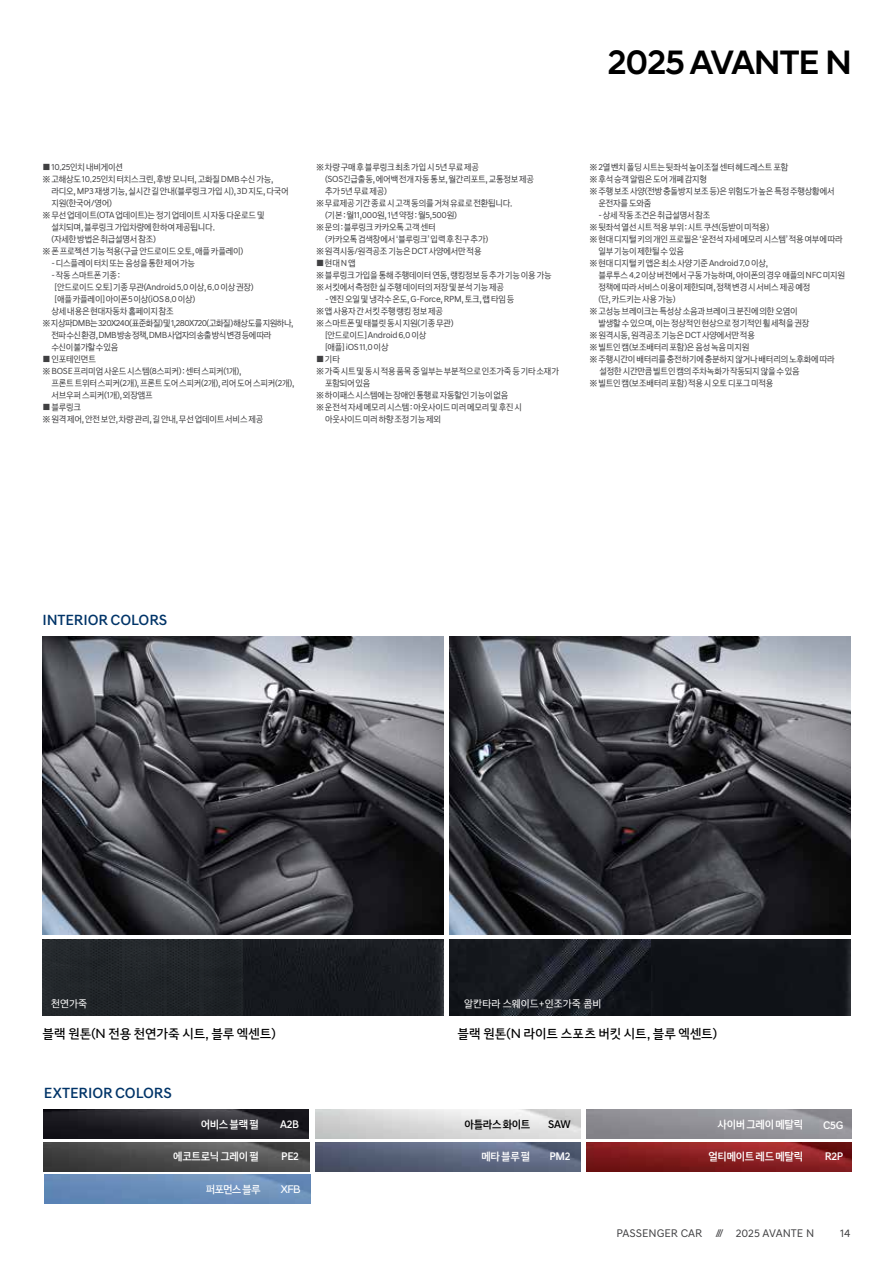
<style>
.page{position:relative;width:893px;height:1263px;background:#fff}
.page>*{position:absolute;margin:0;border:0;box-sizing:border-box;transform-origin:0 0}
.t1{font:500 34.5px "Hyundai Sans Head";letter-spacing:-.02em;color:#000}
.t2{font:15px "Hyundai Sans Text KROTF Medium";letter-spacing:-.005em;color:#003468}
.t3{font:13.5px "Hyundai Sans Head KROTF Regular";letter-spacing:-.02em;color:#000}
.t4{font:11.25px "Hyundai Sans Text KROTF Medium";letter-spacing:-.03em;color:#fff}
.t5{font:11.25px "Hyundai Sans Text KROTF Regular";color:#404042}
.t6{font:11.25px "Hyundai Sans Text KROTF Medium";letter-spacing:-.03em;color:#000}
.t7{font:11.25px "Hyundai Sans Head KROTF Regular";letter-spacing:-.07em;color:#fff}
.t8{font:10.5px "Hyundai Sans Text KROTF Regular";color:#fff}
.t9{font:9px/12px "Hyundai Sans Text KROTF Regular";letter-spacing:-.025em;color:#404042}
.t10{font:9px "Hyundai Sans Text KROTF Regular";letter-spacing:-.055em;color:#404042}
.s1{font-family:"Hyundai Sans Head KROTF Medium";font-weight:400}
</style>
<div class="page">
<div style="left:650px;top:939px;width:200px;height:77px;background:#101318"></div>
<div style="left:243px;top:939px;width:200px;height:77px;background:#171a1f"></div>
<div style="left:43px;top:939px;width:200px;height:77px;background:#212529"></div>
<img style="left:43px;top:636px;width:400px;height:299px">
<img style="left:450px;top:939px;width:200px;height:77px">
<img style="left:450px;top:636px;width:400px;height:299px">
<img style="left:44px;top:1109px;width:265px;height:29px">
<img style="left:44px;top:1142px;width:265px;height:29px">
<img style="left:315px;top:1142px;width:265px;height:29px">
<img style="left:586px;top:1142px;width:266px;height:29px">
<img style="left:45px;top:1174px;width:265px;height:29px">
<h1 class="t1" style="left:608px;top:42px;width:245px"><span class="s1">2025</span> AVANTE N</h1>
<p class="t9" style="left:43px;top:161px;width:82px">■ 10.25인치 내비게이션</p>
<p class="t9" style="left:43px;top:173px;width:232px">※ 고해상도 10.25인치 터치스크린, 후방 모니터, 고화질 DMB 수신 가능,</p>
<p class="t9" style="left:52px;top:185px;width:239px">라디오, MP3 재생 기능, 실시간 길 안내(블루링크 가입 시), 3D 지도, 다국어</p>
<p class="t9" style="left:52px;top:197px;width:62px">지원(한국어/영어)</p>
<p class="t9" style="left:43px;top:209px;width:224px">※ 무선 업데이트(OTA 업데이트)는 정기 업데이트 시 자동 다운로드 및</p>
<p class="t9" style="left:52px;top:221px;width:165px">설치되며, 블루링크 가입차량에 한하여 제공됩니다.</p>
<p class="t9" style="left:52px;top:233px;width:106px">(자세한 방법은 취급설명서 참조)</p>
<p class="t9" style="left:43px;top:245px;width:202px">※ 폰 프로젝션 기능 적용(구글 안드로이드 오토, 애플 카플레이)</p>
<p class="t9" style="left:52px;top:257px;width:145px">- 디스플레이 터치 또는 음성을 통한 제어 가능</p>
<p class="t9" style="left:52px;top:269px;width:70px">- 작동 스마트폰 기종 :</p>
<p class="t9" style="left:55px;top:281px;width:201px">[안드로이드 오토] 기종 무관(Android 5.0 이상, 6.0 이상 권장)</p>
<p class="t9" style="left:55px;top:293px;width:142px">[애플 카플레이] 아이폰5 이상(iOS 8.0 이상)</p>
<p class="t9" style="left:52px;top:305px;width:124px">상세 내용은 현대자동차 홈페이지 참조</p>
<p class="t10" style="left:43px;top:317px;width:252px">※ 지상파DMB는 320X240(표준화질) 및 1,280X720(고화질) 해상도를 지원하나,</p>
<p class="t10" style="left:52px;top:329px;width:221px">전파 수신 환경, DMB 방송 정책, DMB 사업자의 송출 방식 변경 등에 따라</p>
<p class="t9" style="left:52px;top:341px;width:68px">수신이 불가할 수 있음</p>
<p class="t9" style="left:43px;top:353px;width:55px">■ 인포테인먼트</p>
<p class="t9" style="left:43px;top:365px;width:201px">※ BOSE 프리미엄 사운드 시스템(8스피커) : 센터 스피커(1개),</p>
<p class="t9" style="left:52px;top:377px;width:245px">프론트 트위터 스피커(2개), 프론트 도어 스피커(2개), 리어 도어 스피커(2개),</p>
<p class="t9" style="left:52px;top:389px;width:103px">서브우퍼 스피커(1개), 외장앰프</p>
<p class="t9" style="left:43px;top:401px;width:222px">■ 블루링크<br>※ 원격 제어, 안전 보안, 차량 관리, 길 안내, 무선 업데이트 서비스 제공</p>
<p class="t9" style="left:316px;top:161px;width:165px">※ 차량 구매 후 블루링크 최초 가입 시 5년 무료 제공</p>
<p class="t9" style="left:325px;top:173px;width:211px">(SOS긴급출동, 에어백 전개 자동 통보, 월간리포트, 교통정보 제공</p>
<p class="t9" style="left:325px;top:185px;width:64px">추가 5년 무료 제공)</p>
<p class="t9" style="left:316px;top:197px;width:198px">※ 무료제공 기간 종료 시 고객 동의를 거쳐 유료로 전환됩니다.</p>
<p class="t9" style="left:325px;top:209px;width:133px">(기본 : 월11,000원, 1년 약정 : 월5,500원)</p>
<p class="t9" style="left:316px;top:221px;width:121px">※ 문의 : 블루링크 카카오톡 고객 센터</p>
<p class="t9" style="left:325px;top:233px;width:165px">(카카오톡 검색창에서 ‘블루링크’ 입력 후 친구 추가)</p>
<p class="t9" style="left:316px;top:245px;width:167px">※ 원격시동/원격공조 기능은 DCT 사양에서만 적용</p>
<p class="t9" style="left:316px;top:257px;width:237px">■ 현대 N 앱<br>※ 블루링크 가입을 통해 주행데이터 연동, 랭킹정보 등 추가 기능 이용 가능 ※ 서킷에서 측정한 실 주행 데이터의 저장 및 분석 기능 제공</p>
<p class="t9" style="left:325px;top:293px;width:191px">- 엔진 오일 및 냉각수 온도, G-Force, RPM, 토크, 랩 타임 등</p>
<p class="t9" style="left:316px;top:305px;width:129px">※ 앱 사용자 간 서킷 주행 랭킹 정보 제공</p>
<p class="t9" style="left:316px;top:317px;width:139px">※ 스마트폰 및 태블릿 동시 지원(기종 무관)</p>
<p class="t9" style="left:325px;top:329px;width:103px">[안드로이드] Android 6.0 이상</p>
<p class="t9" style="left:325px;top:341px;width:65px">[애플] iOS 11.0 이상</p>
<p class="t9" style="left:316px;top:353px;width:25px">■ 기타</p>
<p class="t9" style="left:316px;top:365px;width:244px">※ 가죽 시트 및 동시 적용 품목 중 일부는 부분적으로 인조가죽 등 기타 소재가</p>
<p class="t9" style="left:325px;top:377px;width:47px">포함되어 있음</p>
<p class="t9" style="left:316px;top:389px;width:194px">※ 하이패스 시스템에는 장애인 통행료 자동할인 기능이 없음</p>
<p class="t9" style="left:316px;top:401px;width:208px">※ 운전석 자세 메모리 시스템 : 아웃사이드 미러 메모리 및 후진 시</p>
<p class="t9" style="left:325px;top:413px;width:118px">아웃사이드 미러 하향 조정 기능 제외</p>
<p class="t9" style="left:589px;top:161px;width:200px">※ 2열 벤치 폴딩 시트는 뒷좌석 높이조절 센터 헤드레스트 포함</p>
<p class="t9" style="left:589px;top:173px;width:119px">※ 후석 승객 알림은 도어 개폐 감지형</p>
<p class="t9" style="left:589px;top:185px;width:247px">※ 주행 보조 사양(전방 충돌방지 보조 등)은 위험도가 높은 특정 주행상황에서</p>
<p class="t9" style="left:598px;top:197px;width:54px">운전자를 도와줌</p>
<p class="t9" style="left:598px;top:209px;width:113px">- 상세 작동 조건은 취급설명서 참조</p>
<p class="t9" style="left:589px;top:221px;width:181px">※ 뒷좌석 열선 시트 적용 부위 : 시트 쿠션(등받이 미적용)</p>
<p class="t9" style="left:589px;top:233px;width:255px">※ 현대 디지털 키의 개인 프로필은 ‘운전석 자세 메모리 시스템’ 적용 여부에 따라</p>
<p class="t9" style="left:598px;top:245px;width:87px">일부 기능이 제한될 수 있음</p>
<p class="t9" style="left:589px;top:257px;width:180px">※ 현대 디지털 키 앱은 최소 사양 기준 Android 7.0 이상,</p>
<p class="t9" style="left:598px;top:269px;width:248px">블루투스 4.2 이상 버전에서 구동 가능하며, 아이폰의 경우 애플의 NFC 미지원</p>
<p class="t9" style="left:598px;top:281px;width:213px">정책에 따라 서비스 이용이 제한되며, 정책 변경 시 서비스 제공 예정</p>
<p class="t9" style="left:598px;top:293px;width:79px">(단, 카드키는 사용 가능)</p>
<p class="t9" style="left:589px;top:305px;width:210px">※ 고성능 브레이크는 특성상 소음과 브레이크 분진에 의한 오염이</p>
<p class="t9" style="left:598px;top:317px;width:212px">발생할 수 있으며, 이는 정상적인 현상으로 정기적인 휠 세척을 권장</p>
<p class="t9" style="left:589px;top:329px;width:167px">※ 원격시동, 원격공조 기능은 DCT 사양에서만 적용</p>
<p class="t9" style="left:589px;top:341px;width:161px">※ 빌트인 캠(보조배터리 포함)은 음성 녹음 미지원</p>
<p class="t9" style="left:589px;top:353px;width:247px">※ 주행시간이 배터리를 충전하기에 충분하지 않거나 배터리의 노후화에 따라</p>
<p class="t9" style="left:599px;top:365px;width:202px">설정한 시간만큼 빌트인 캠의 주차녹화가 작동되지 않을 수 있음</p>
<p class="t9" style="left:589px;top:377px;width:186px">※ 빌트인 캠(보조배터리 포함) 적용 시 오토 디포그 미적용</p>
<h2 class="t2" style="left:43px;top:610px;width:126px">INTERIOR COLORS</h2>
<p class="t8" style="left:51px;top:997px;width:38px">천연가죽</p>
<p class="t8" style="left:464px;top:997px;width:139px">알칸타라 스웨이드+인조가죽 콤비</p>
<h3 class="t3" style="left:457px;top:1026px;width:261px">블랙 원톤(N 라이트 스포츠 버킷 시트, 블루 엑센트)</h3>
<h3 class="t3" style="left:43px;top:1026px;width:235px">블랙 원톤(N 전용 천연가죽 시트, 블루 엑센트)</h3>
<h2 class="t2" style="left:44px;top:1084px;width:129px">EXTERIOR COLORS</h2>
<p class="t4" style="left:201px;top:1117px;width:60px">어비스 블랙 펄</p>
<p class="t4" style="left:280px;top:1117px;width:20px">A2B</p>
<p class="t6" style="left:465px;top:1117px;width:67px">아틀라스 화이트</p>
<p class="t6" style="left:548px;top:1117px;width:24px">SAW</p>
<p class="t4" style="left:717px;top:1117px;width:87px">사이버 그레이 메탈릭</p>
<p class="t4" style="left:823px;top:1118px;width:22px">C5G</p>
<p class="t4" style="left:173px;top:1149px;width:87px">에코트로닉 그레이 펄</p>
<p class="t4" style="left:281px;top:1149px;width:19px">PE2</p>
<p class="t4" style="left:481px;top:1149px;width:51px">메타 블루 펄</p>
<p class="t4" style="left:549px;top:1149px;width:23px">PM2</p>
<p class="t4" style="left:708px;top:1149px;width:96px">얼티메이트 레드 메탈릭</p>
<p class="t4" style="left:825px;top:1149px;width:20px">R2P</p>
<p class="t7" style="left:206px;top:1182px;width:56px">퍼포먼스 블루</p>
<p class="t7" style="left:281px;top:1182px;width:21px">XFB</p>
<p class="t5" style="left:616px;top:1226px;width:199px">PASSENGER CAR /// 2025 AVANTE N</p>
<p class="t5" style="left:840px;top:1226px;width:12px">14</p>
</div>
